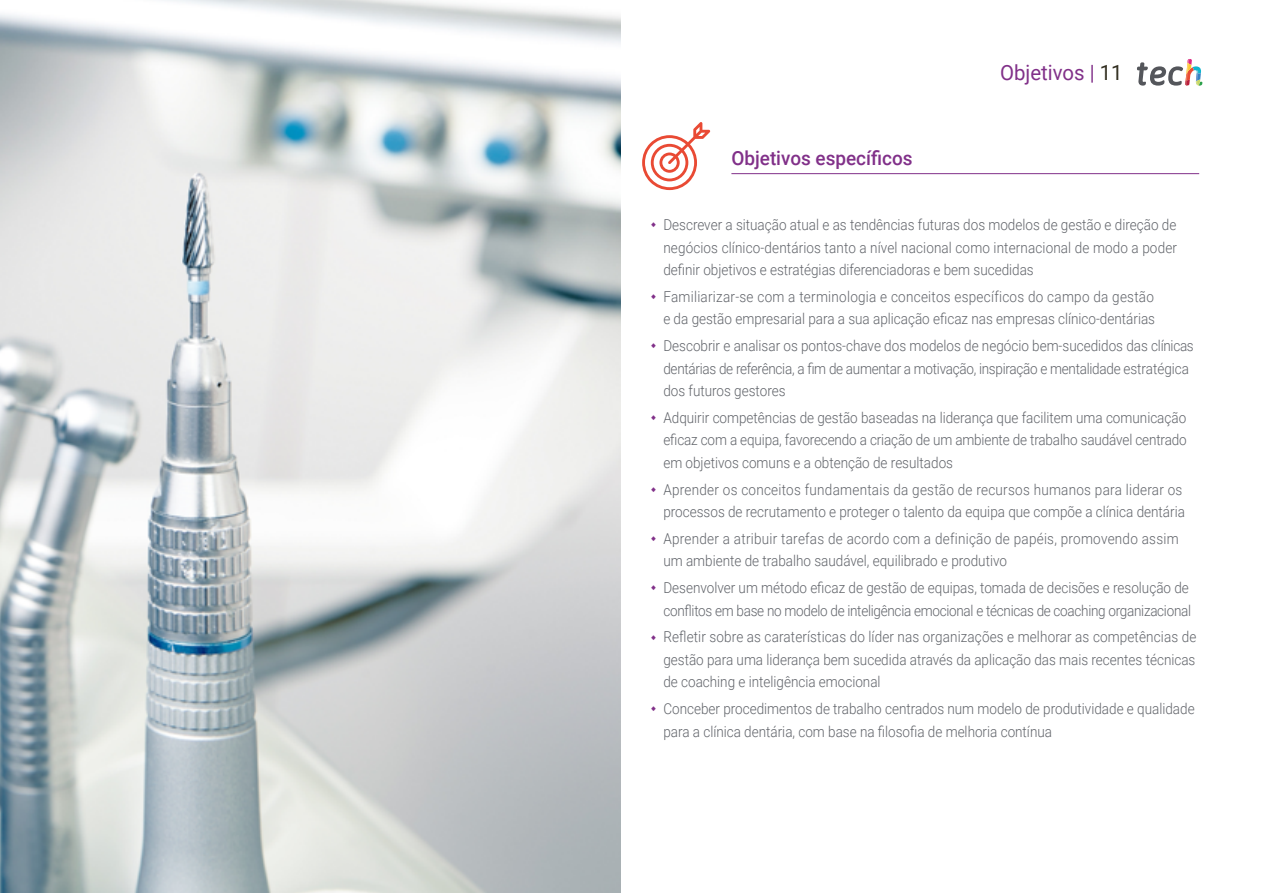
<style>
.page{position:relative;width:1263px;height:893px;background:#fff}
.page>*{position:absolute;margin:0;border:0;box-sizing:border-box;transform-origin:0 0}
.t1{font:21px "Roboto";color:#813089}
.t2{font:500 19.5px "Roboto";color:#813089}
.t3{font:300 15px/22.5px "Roboto";color:#61646a;scale:.9 1}
.t4{font:300 15px/22.5px "Roboto";letter-spacing:-.02em;color:#61646a;scale:.9 1}
.t5{font:300 15px/22.5px "Roboto";letter-spacing:.02em;color:#61646a;scale:.9 1}
.s1{color:#312e20}
</style>
<div class="page">
<svg style="left:642px;top:122px;width:68px;height:68px"></svg>
<hr style="left:731px;top:173px;width:468px;height:1px;background:#813089">
<img style="left:0;top:0;width:621px;height:893px">
<svg style="left:1137px;top:59px;width:65px;height:27px"></svg>
<h2 class="t2" style="left:731px;top:144px;width:183px">Objetivos específicos</h2>
<h1 class="t1" style="left:1000px;top:57px;width:124px">Objetivos | <span class="s1">11</span></h1>
<p class="t3" style="left:663px;top:213px;width:572px;text-align:justify">Descrever a situação atual e as tendências futuras dos modelos de gestão e direção de negócios clínico-dentários tanto a nível nacional como internacional de modo a poder definir objetivos e estratégias diferenciadoras e bem sucedidas</p>
<p class="t3" style="left:663px;top:285px;width:548px">Familiarizar-se com a terminologia e conceitos específicos do campo da gestão e da gestão empresarial para a sua aplicação eficaz nas empresas clínico-dentárias</p>
<p class="t3" style="left:663px;top:334px;width:591px">Descobrir e analisar os pontos-chave dos modelos de negócio bem-sucedidos das clínicas dentárias de referência, a fim de aumentar a motivação, inspiração e mentalidade estratégica dos futuros gestores</p>
<p class="t3" style="left:663px;top:406px;width:583px;text-align:justify">Adquirir competências de gestão baseadas na liderança que facilitem uma comunicação eficaz com a equipa, favorecendo a criação de um ambiente de trabalho saudável centrado em objetivos comuns e a obtenção de resultados</p>
<p class="t3" style="left:663px;top:477px;width:581px">Aprender os conceitos fundamentais da gestão de recursos humanos para liderar os processos de recrutamento e proteger o talento da equipa que compõe a clínica dentária</p>
<p class="t5" style="left:663px;top:527px;width:574px">Aprender a atribuir tarefas de acordo com a definição de papéis, promovendo assim um ambiente de trabalho saudável, equilibrado e produtivo</p>
<p class="t4" style="left:663px;top:576px;width:588px">Desenvolver um método eficaz de gestão de equipas, tomada de decisões e resolução de conflitos em base no modelo de inteligência emocional e técnicas de coaching organizacional</p>
<p class="t3" style="left:663px;top:625px;width:594px;text-align:justify">Refletir sobre as caraterísticas do líder nas organizações e melhorar as competências de gestão para uma liderança bem sucedida através da aplicação das mais recentes técnicas de coaching e inteligência emocional</p>
<p class="t3" style="left:663px;top:697px;width:592px">Conceber procedimentos de trabalho centrados num modelo de produtividade e qualidade para a clínica dentária, com base na filosofia de melhoria contínua</p>
</div>
